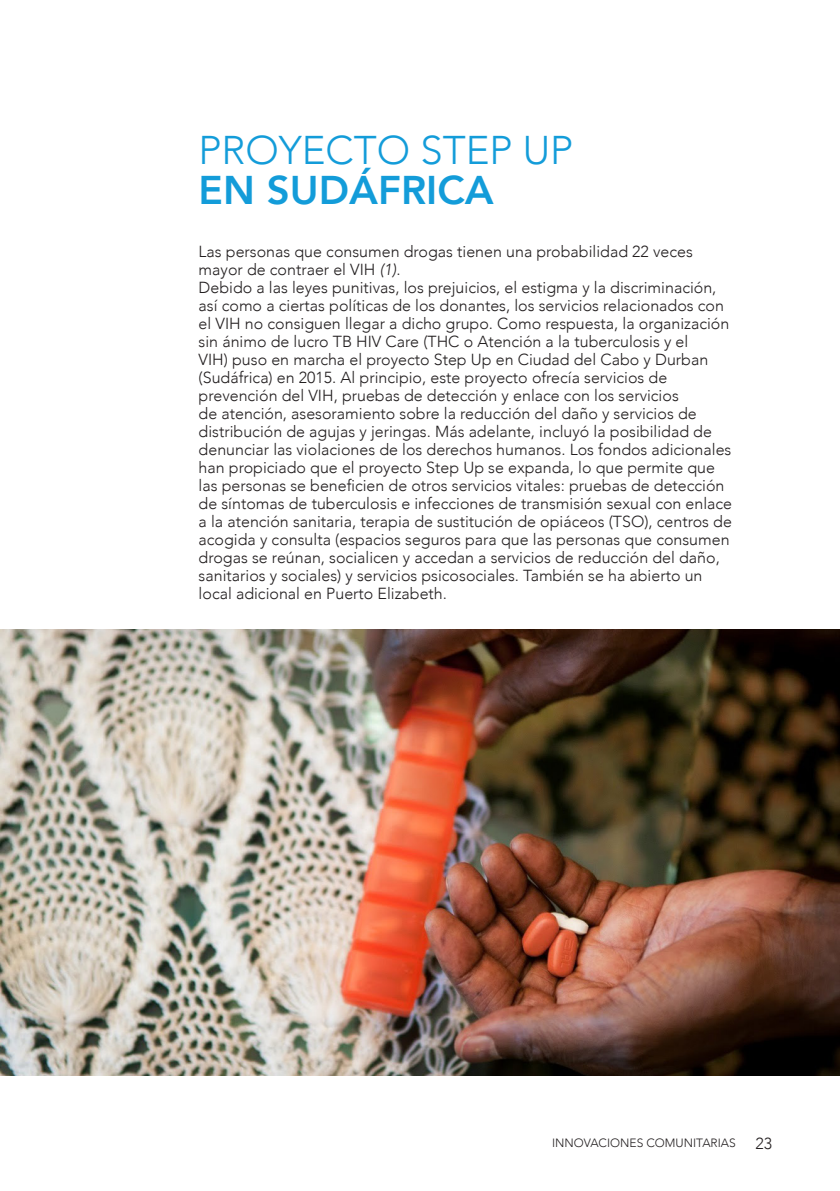
<style>
.page{position:relative;width:840px;height:1191px;background:#fff}
.page>*{position:absolute;margin:0;border:0;box-sizing:border-box;transform-origin:0 0}
.t1{font:300 40px "Avenir";color:#139cd9}
.t2{font:800 40px "Avenir";color:#139cd9}
.t3{font:300 16px/18px "Avenir";color:#231f20}
.t4{font:300 12px "Avenir";color:#231f20}
.s1{font-style:italic}
.s2{font-size:16px}
</style>
<div class="page">
<img style="left:0;top:629px;width:839px;height:447px">
<h1 class="t1" style="left:198px;top:127px;width:376px">PROYECTO STEP UP</h1>
<h1 class="t2" style="left:198px;top:159px;width:296px">EN SUDÁFRICA</h1>
<p class="t3" style="left:198px;top:243px;width:534px">Las personas que consumen drogas tienen una probabilidad 22 veces mayor de contraer el VIH <span class="s1">(1)</span>.<br>Debido a las leyes punitivas, los prejuicios, el estigma y la discriminación, así como a ciertas políticas de los donantes, los servicios relacionados con el VIH no consiguen llegar a dicho grupo. Como respuesta, la organización sin ánimo de lucro TB HIV Care (THC o Atención a la tuberculosis y el<br>VIH) puso en marcha el proyecto Step Up en Ciudad del Cabo y Durban (Sudáfrica) en 2015. Al principio, este proyecto ofrecía servicios de prevención del VIH, pruebas de detección y enlace con los servicios<br>de atención, asesoramiento sobre la reducción del daño y servicios de distribución de agujas y jeringas. Más adelante, incluyó la posibilidad de denunciar las violaciones de los derechos humanos. Los fondos adicionales han propiciado que el proyecto Step Up se expanda, lo que permite que las personas se beneficien de otros servicios vitales: pruebas de detección de síntomas de tuberculosis e infecciones de transmisión sexual con enlace a la atención sanitaria, terapia de sustitución de opiáceos (TSO), centros de acogida y consulta (espacios seguros para que las personas que consumen drogas se reúnan, socialicen y accedan a servicios de reducción del daño, sanitarios y sociales) y servicios psicosociales. También se ha abierto un local adicional en Puerto Elizabeth.</p>
<p class="t4" style="left:551px;top:1136px;width:221px">INNOVACIONES COMUNITARIAS <span class="s2">23</span></p>
</div>
